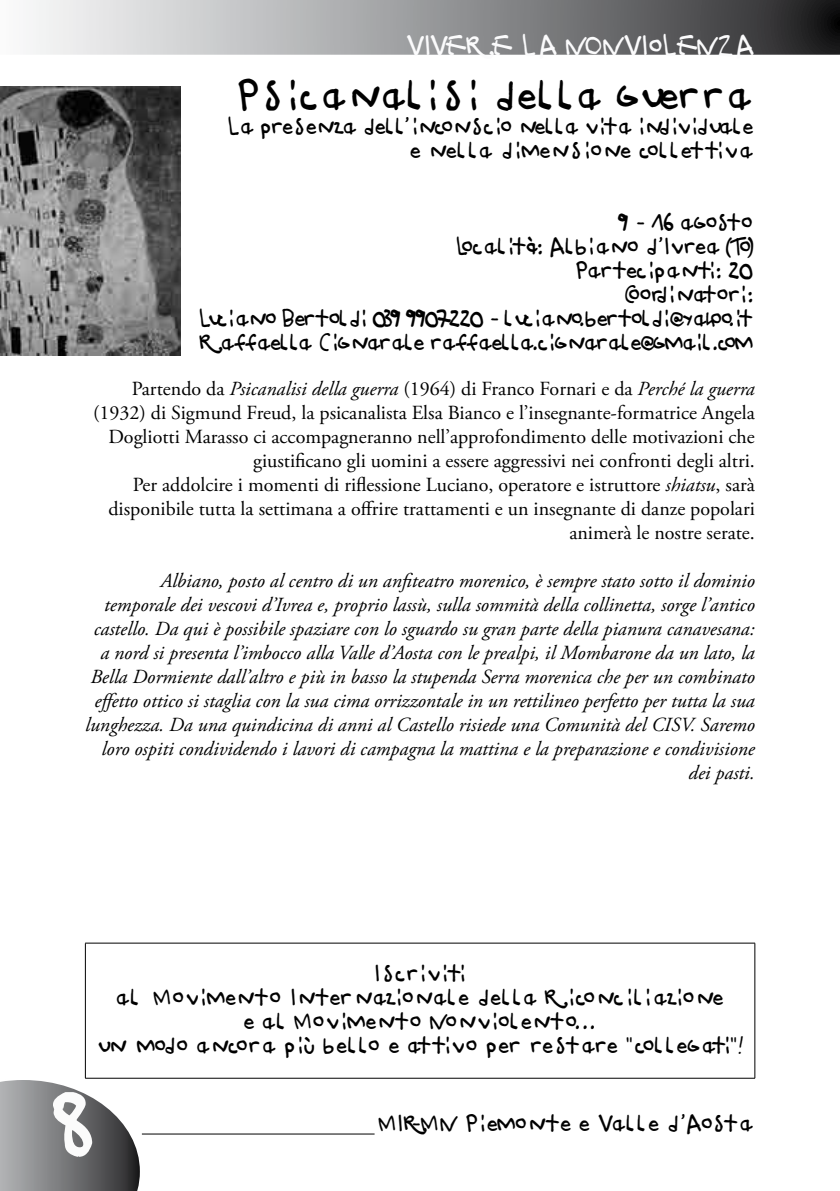
<style>
.page{position:relative;width:840px;height:1191px;background:#fff}
.page>*{position:absolute;margin:0;border:0;box-sizing:border-box;transform-origin:0 0}
.t1{font:72px "sonomaleducata";color:#fbfbfb}
.t2{font:36px "sonomaleducata";letter-spacing:-.09em;color:#000}
.t3{font:24px "sonomaleducata";letter-spacing:-.15em;color:#fbfbfc}
.t4{font:italic 20px/24px "Adobe Garamond Pro";color:#000;text-align:right}
.t5{font:20px/24px "Adobe Garamond Pro";color:#000;text-align:right}
.t6{font:20px/24px "sonomaleducata";letter-spacing:-.155em;color:#000;text-align:right}
.t7{font:20px/24px "sonomaleducata";letter-spacing:-.13em;color:#000;text-align:center}
.t8{font:20px "sonomaleducata";letter-spacing:-.1em;color:#000}
.s1{font-style:italic}
</style>
<div class="page">
<svg style="left:33px;top:0;width:806px;height:55px;background:#929394"></svg>
<svg style="left:0;top:1078px;width:142px;height:113px"></svg>
<hr style="left:142px;top:1133px;width:232px;height:1px;background:#000">
<hr style="left:85px;top:942px;width:669px;height:1px;background:#000">
<hr style="left:85px;top:943px;width:1px;height:135px;background:#000">
<hr style="left:754px;top:943px;width:1px;height:135px;background:#000">
<hr style="left:85px;top:1077px;width:669px;height:1px;background:#000">
<img style="left:0;top:87px;width:181px;height:268px">
<p class="t3" style="left:404px;top:34px;width:351px">VIVERE LA NONVIoLENZA</p>
<h2 class="t2" style="left:235px;top:78px;width:520px">Psicanalisi della guerra</h2>
<p class="t6" style="left:226px;top:116px;width:529px">La presenza dell'inconscio nella vita individuale e nella dimensione collettiva</p>
<p class="t6" style="left:198px;top:212px;width:558px">9 - 16 agosto<br>Località: Albiano d'Ivrea (To)<br>Partecipanti: 20<br>Coordinatori:<br>Luciano Bertoldi 039 9907220 - luciano.bertoldi@yahoo.it<br>Raffaella Cignarale raffaella.cignarale@gmail.com</p>
<p class="t5" style="left:93px;top:377px;width:663px">Partendo da <span class="s1">Psicanalisi della guerra</span> (1964) di Franco Fornari e da <span class="s1">Perché la guerra </span>(1932) di Sigmund Freud, la psicanalista Elsa Bianco e l’insegnante-formatrice Angela Dogliotti Marasso ci accompagneranno nell’approfondimento delle motivazioni che giustificano gli uomini a essere aggressivi nei confronti degli altri.<br>Per addolcire i momenti di riflessione Luciano, operatore e istruttore <span class="s1">shiatsu</span>, sarà disponibile tutta la settimana a offrire trattamenti e un insegnante di danze popolari animerà le nostre serate.</p>
<p class="t4" style="left:85px;top:569px;width:671px">Albiano, posto al centro di un anfiteatro morenico, è sempre stato sotto il dominio temporale dei vescovi d’Ivrea e, proprio lassù, sulla sommità della collinetta, sorge l’antico castello. Da qui è possibile spaziare con lo sguardo su gran parte della pianura canavesana: a nord si presenta l’imbocco alla Valle d’Aosta con le prealpi, il Mombarone da un lato, la Bella Dormiente dall’altro e più in basso la stupenda Serra morenica che per un combinato effetto ottico si staglia con la sua cima orrizzontale in un rettilineo perfetto per tutta la sua lunghezza. Da una quindicina di anni al Castello risiede una Comunità del CISV. Saremo loro ospiti condividendo i lavori di campagna la mattina e la preparazione e condivisione dei pasti.</p>
<p class="t7" style="left:96px;top:962px;width:650px">Iscriviti<br>al Movimento Internazionale della Riconciliazione<br>e al Movimento Nonviolento...<br>un modo ancora più bello e attivo per restare "collegati"!</p>
<h1 class="t1" style="left:47px;top:1090px;width:56px">8</h1>
<p class="t8" style="left:376px;top:1113px;width:380px">MIR-MN Piemonte e Valle d'Aosta</p>
</div>
